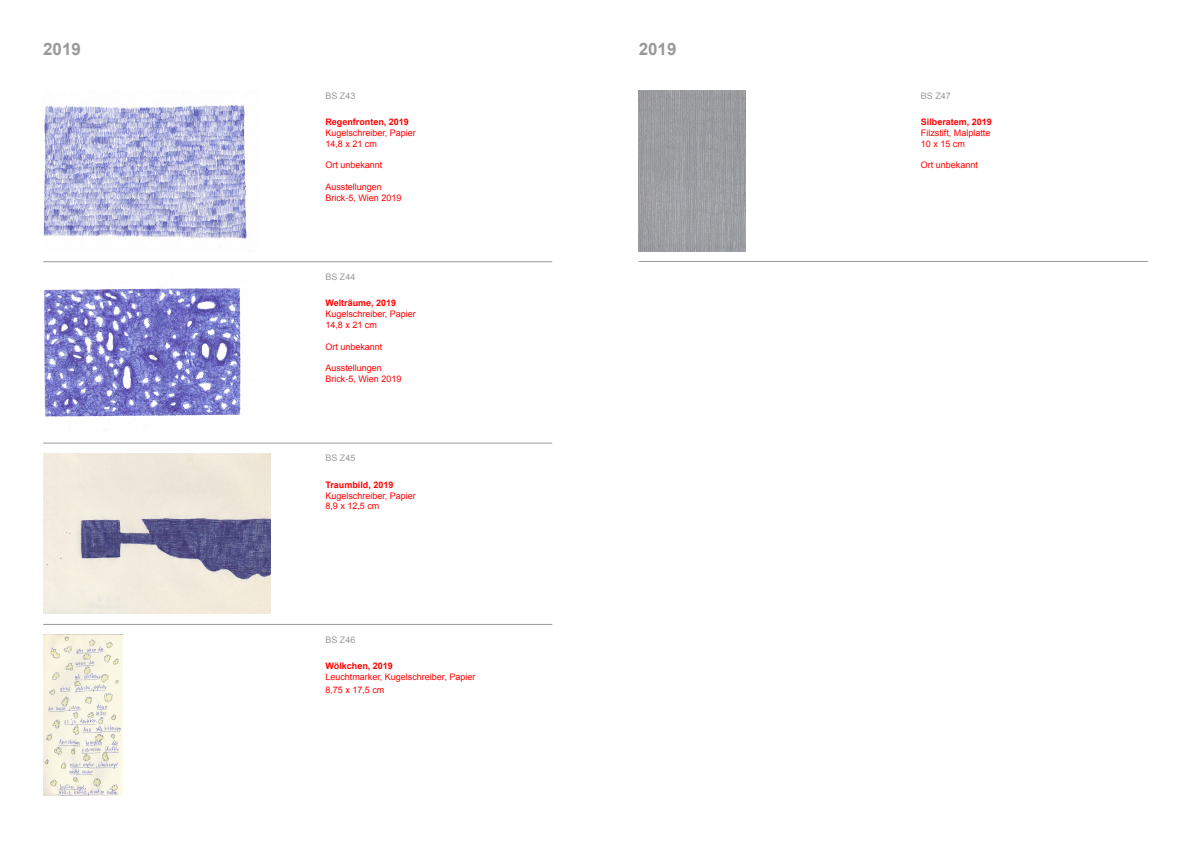
<style>
.page{position:relative;width:1191px;height:842px;background:#fff}
.page>*{position:absolute;margin:0;border:0;box-sizing:border-box;transform-origin:0 0}
.t1{font:700 17px "Arial";color:#999}
.t2{font:9px "Arial";color:#f00}
.t3{font:700 9px "Arial";color:#f00}
.t4{font:9px "Arial";color:#999}
</style>
<div class="page">
<img style="left:43px;top:105px;width:204px;height:142px">
<img style="left:44px;top:288px;width:197px;height:142px">
<img style="left:43px;top:453px;width:227px;height:161px">
<img style="left:43px;top:635px;width:79px;height:160px">
<img style="left:638px;top:91px;width:108px;height:160px">
<hr style="left:638px;top:261px;width:509px;height:1px;background:#999">
<hr style="left:43px;top:262px;width:509px;height:1px;background:#999">
<hr style="left:43px;top:443px;width:509px;height:1px;background:#999">
<hr style="left:43px;top:624px;width:509px;height:1px;background:#999">
<p class="t1" style="left:43px;top:38px;width:39px">2019</p>
<p class="t1" style="left:638px;top:38px;width:39px">2019</p>
<p class="t4" style="left:325px;top:90px;width:32px">BS Z43</p>
<p class="t3" style="left:325px;top:116px;width:85px">Regenfronten, 2019</p>
<p class="t2" style="left:325px;top:127px;width:92px">Kugelschreiber, Papier</p>
<p class="t2" style="left:325px;top:138px;width:53px">14,8 x 21 cm</p>
<p class="t2" style="left:325px;top:159px;width:59px">Ort unbekannt</p>
<p class="t2" style="left:325px;top:181px;width:58px">Ausstellungen</p>
<p class="t2" style="left:325px;top:192px;width:78px">Brick-5, Wien 2019</p>
<p class="t4" style="left:325px;top:271px;width:32px">BS Z44</p>
<p class="t3" style="left:325px;top:297px;width:72px">Welträume, 2019</p>
<p class="t2" style="left:325px;top:308px;width:92px">Kugelschreiber, Papier</p>
<p class="t2" style="left:325px;top:319px;width:53px">14,8 x 21 cm</p>
<p class="t2" style="left:325px;top:341px;width:59px">Ort unbekannt</p>
<p class="t2" style="left:325px;top:362px;width:58px">Ausstellungen</p>
<p class="t2" style="left:325px;top:373px;width:78px">Brick-5, Wien 2019</p>
<p class="t4" style="left:325px;top:452px;width:32px">BS Z45</p>
<p class="t3" style="left:325px;top:479px;width:70px">Traumbild, 2019</p>
<p class="t2" style="left:325px;top:490px;width:92px">Kugelschreiber, Papier</p>
<p class="t2" style="left:325px;top:500px;width:56px">8,9 x 12,5 cm</p>
<p class="t4" style="left:325px;top:634px;width:32px">BS Z46</p>
<p class="t3" style="left:325px;top:660px;width:69px">Wölkchen, 2019</p>
<p class="t2" style="left:325px;top:671px;width:152px">Leuchtmarker, Kugelschreiber, Papier</p>
<p class="t2" style="left:325px;top:684px;width:61px">8,75 x 17,5 cm</p>
<p class="t4" style="left:921px;top:90px;width:32px">BS Z47</p>
<p class="t3" style="left:921px;top:116px;width:73px">Silberatem, 2019</p>
<p class="t2" style="left:921px;top:127px;width:71px">Filzstift, Malplatte</p>
<p class="t2" style="left:921px;top:138px;width:46px">10 x 15 cm</p>
<p class="t2" style="left:921px;top:159px;width:59px">Ort unbekannt</p>
</div>
